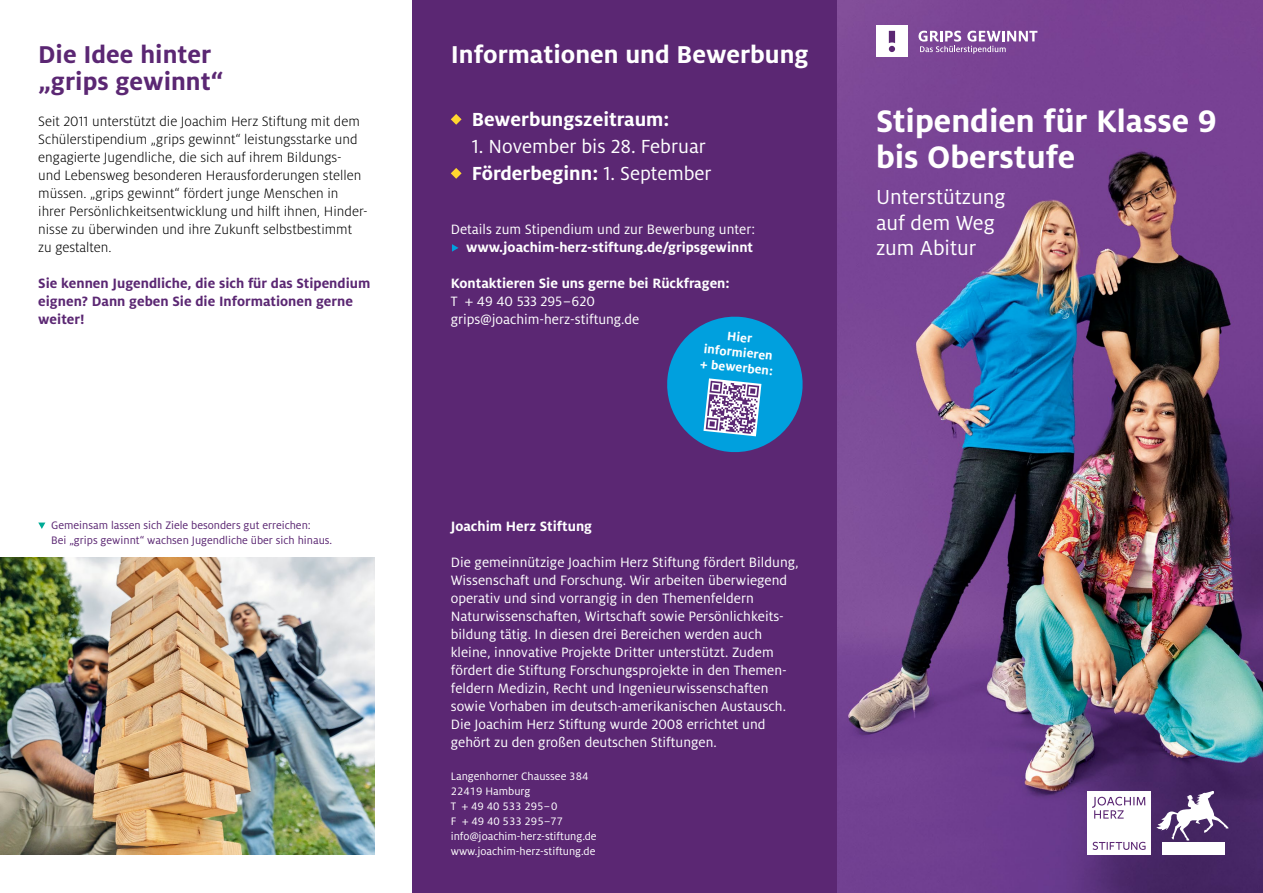
<style>
.page{position:relative;width:1263px;height:893px;background:#fff}
.page>*{position:absolute;margin:0;border:0;box-sizing:border-box;transform-origin:0 0}
._01_Flyer_Titel_Head{font:700 34.5px/36px "Milo Pro";color:#fff}
._02_Flyer_Head1_zwei{font:700 27px/27px "Milo Pro";color:#5b2773}
._02_Flyer_Head2{font:700 27px "Milo Pro";color:#fff}
._01_Flyer_Titel_Sub{font:22.5px/25.5px "Milo Pro";color:#fff}
._02_Flyer_Subheadlin{font:700 21px "Milo Pro";color:#fff}
._04_Flyer_Copy_weiß{font:21px "Milo Pro";color:#fff}
._04_Flyer_Copy_weiß-2{font:700 21px "Milo Pro";color:#fff}
._04_Flyer_Copy_weiß-3{font:15px/18px "Milo Pro";color:#fff;text-align:right}
._04_Flyer_Copy_schwa{font:300 15px/18px "Milo Pro";color:#000}
._02_Flyer_Head3{font:700 15px/18px "Milo Pro";color:#5b2773}
._02_Flyer_Head3-2{font:700 15px "Milo Pro";color:#fff}
._04_Flyer_Copy_weiß-4{font:700 13.5px/15px "Milo Pro";color:#fff;text-align:center}
._06_Flyer_Adressbloc{font:12px/15px "Milo Pro";color:#fff}
._06_Flyer_BU{font:12px/15px "Milo Pro";color:#5b2773}
.s1{font-weight:400}
.s2{font-weight:700}
</style>
<div class="page">
<div style="left:412px;top:0;width:426px;height:893px;background:#5b2773"></div>
<img style="left:838px;top:0;width:425px;height:893px">
<div style="left:1087px;top:791px;width:64px;height:64px;background:#fff"></div>
<div style="left:1162px;top:842px;width:63px;height:13px;background:#fff"></div>
<svg style="left:1092px;top:797px;width:53px;height:22px"></svg>
<svg style="left:1093px;top:842px;width:52px;height:8px"></svg>
<svg style="left:1156px;top:791px;width:72px;height:50px"></svg>
<svg style="left:452px;top:244px;width:6px;height:8px"></svg>
<div style="left:876px;top:26px;width:32px;height:31px;background:#fff"></div>
<svg style="left:889px;top:31px;width:6px;height:21px"></svg>
<svg style="left:918px;top:31px;width:119px;height:23px"></svg>
<img style="left:0;top:558px;width:374px;height:297px">
<svg style="left:451px;top:114px;width:11px;height:11px"></svg>
<svg style="left:451px;top:168px;width:11px;height:11px"></svg>
<svg style="left:667px;top:316px;width:136px;height:136px"></svg>
<svg style="left:38px;top:523px;width:7px;height:6px"></svg>
<p class="_02_Flyer_Head1_zwei" style="left:38px;top:41px;width:187px">Die Idee hinter „grips gewinnt“</p>
<p class="_04_Flyer_Copy_schwa" style="left:38px;top:112px;width:331px">Seit 2011 unterstützt die Joachim Herz Stiftung mit dem Schülerstipendium „grips gewinnt“ leistungsstarke und engagierte Jugendliche, die sich auf ihrem Bildungs&shy;und Lebensweg besonderen Herausforderungen stellen müssen. „grips gewinnt“ fördert junge Menschen in ihrer Persönlichkeitsentwicklung und hilft ihnen, Hinder&shy;nisse zu überwinden und ihre Zukunft selbstbestimmt zu gestalten.</p>
<p class="_02_Flyer_Head3" style="left:38px;top:274px;width:334px">Sie kennen Jugendliche, die sich für das Stipendium eignen? Dann geben Sie die Informationen gerne weiter!</p>
<p class="_06_Flyer_BU" style="left:51px;top:518px;width:283px">Gemeinsam lassen sich Ziele besonders gut erreichen:<br>Bei „grips gewinnt“ wachsen Jugendliche über sich hinaus.</p>
<p class="_02_Flyer_Head2" style="left:451px;top:39px;width:359px">Informationen und Bewerbung</p>
<p class="_04_Flyer_Copy_weiß-2" style="left:472px;top:107px;width:199px">Bewerbungszeitraum:</p>
<p class="_04_Flyer_Copy_weiß" style="left:472px;top:135px;width:236px">1. November bis 28. Februar</p>
<p class="_02_Flyer_Subheadlin" style="left:472px;top:161px;width:242px">Förderbeginn: <span class="s1">1. September</span></p>
<p class="_04_Flyer_Copy_weiß-3" style="left:451px;top:220px;width:306px">Details zum Stipendium und zur Bewerbung unter: <span class="s2">www.joachim-herz-stiftung.de/gripsgewinnt</span></p>
<p class="_02_Flyer_Head3-2" style="left:451px;top:274px;width:280px">Kontaktieren Sie uns gerne bei Rückfragen:</p>
<p class="_04_Flyer_Copy_weiß-3" style="left:451px;top:292px;width:146px">T + 49 40 533 295–620</p>
<p class="_04_Flyer_Copy_weiß-3" style="left:451px;top:310px;width:190px">grips@joachim-herz-stiftung.de</p>
<p class="_04_Flyer_Copy_weiß-4" style="left:704px;top:326px;width:74px;rotate:6deg">Hier informieren + bewerben:</p>
<p class="_02_Flyer_Head3-2" style="left:451px;top:517px;width:143px">Joachim Herz Stiftung</p>
<p class="_04_Flyer_Copy_weiß-3" style="left:451px;top:553px;width:350px;text-align:left">Die gemeinnützige Joachim Herz Stiftung fördert Bildung, Wissenschaft und Forschung. Wir arbeiten überwiegend operativ und sind vorrangig in den Themenfeldern Naturwissenschaften, Wirtschaft sowie Persönlichkeits&shy;bildung tätig. In diesen drei Bereichen werden auch kleine, innovative Projekte Dritter unterstützt. Zudem fördert die Stiftung Forschungsprojekte in den Themen&shy;feldern Medizin, Recht und Ingenieurwissenschaften sowie Vorhaben im deutsch-amerikanischen Austausch.<br>Die Joachim Herz Stiftung wurde 2008 errichtet und gehört zu den großen deutschen Stiftungen.</p>
<p class="_06_Flyer_Adressbloc" style="left:451px;top:768px;width:139px">Langenhorner Chaussee 384</p>
<p class="_06_Flyer_Adressbloc" style="left:451px;top:783px;width:114px">22419 Hamburg<br>T + 49 40 533 295–0<br>F + 49 40 533 295–77</p>
<p class="_06_Flyer_Adressbloc" style="left:451px;top:828px;width:147px">info@joachim-herz-stiftung.de</p>
<p class="_06_Flyer_Adressbloc" style="left:451px;top:843px;width:146px">www.joachim-herz-stiftung.de</p>
<p class="_01_Flyer_Titel_Head" style="left:876px;top:103px;width:342px">Stipendien für Klasse 9 bis Oberstufe</p>
<p class="_01_Flyer_Titel_Sub" style="left:876px;top:185px;width:131px">Unterstützung auf dem Weg zum Abitur</p>
</div>
